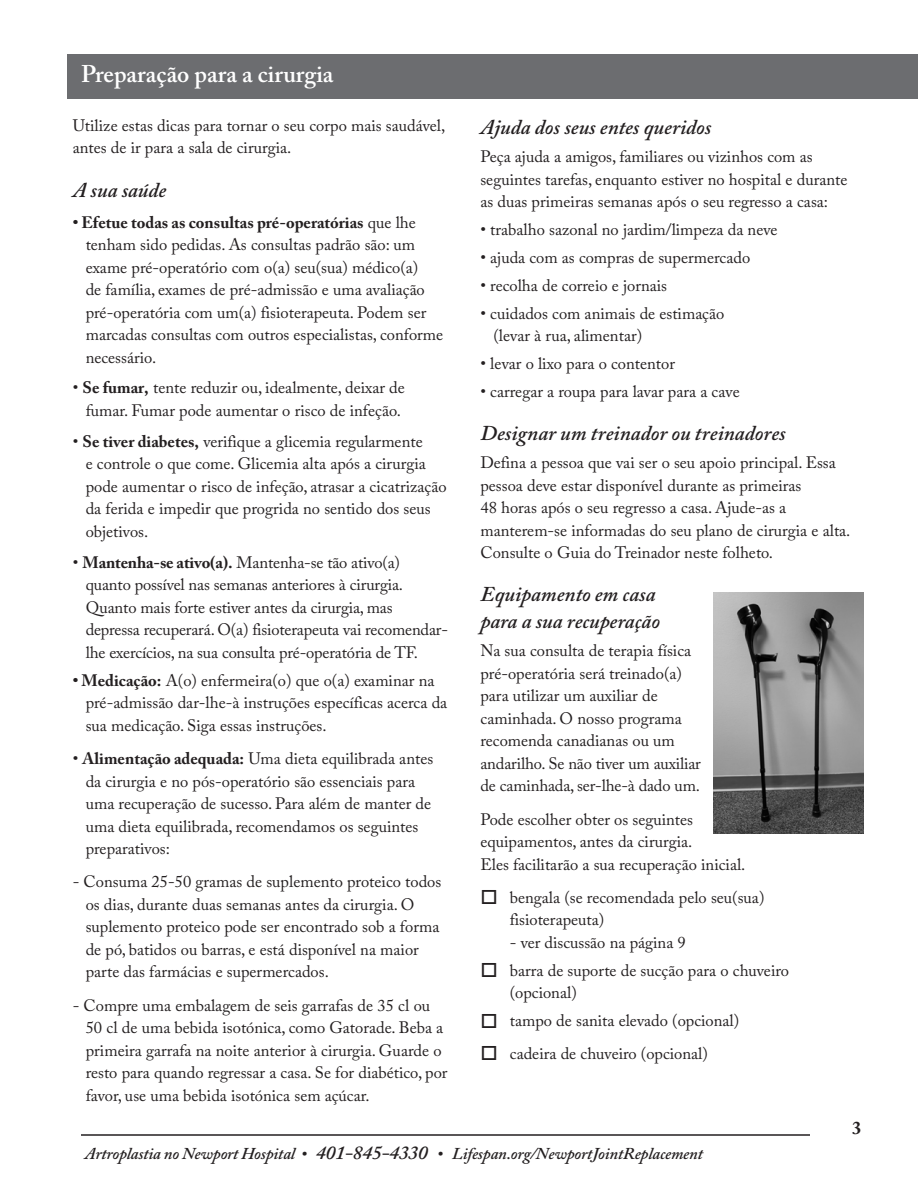
<style>
.page{position:relative;width:918px;height:1188px;background:#fff}
.page>*{position:absolute;margin:0;border:0;box-sizing:border-box;transform-origin:0 0}
.Head_Right_page{font:600 24px "Adobe Caslon Pro";color:#fff}
.Subhead{font:italic 600 21px/27px "Adobe Caslon Pro";color:#231f20}
.t1{font:700 18px "Adobe Caslon Pro";color:#231f20}
.Bullet_text{font:16.5px/22.5px "Adobe Caslon Pro";color:#231f20}
.Text{font:16.5px/22.5px "Adobe Caslon Pro";color:#231f20}
.Bullet_text-Last_Bullet{font:16.5px/22.5px "Adobe Caslon Pro";color:#231f20}
.t2{font:italic 600 16.5px "Adobe Caslon Pro";letter-spacing:-.01em;color:#231f20}
.s1{font-weight:600}
.s2{font-weight:700}
.s3{font-size:19.5px}
</style>
<div class="page">
<hr style="left:81px;top:1134px;width:729px;height:2px;background:#231f20">
<div style="left:68px;top:54px;width:850px;height:44px;background:#6c6d70"></div>
<img style="left:713px;top:593px;width:151px;height:241px">
<p class="Head_Right_page" style="left:81px;top:60px;width:254px">Preparação para a cirurgia</p>
<p class="Text" style="left:73px;top:114px;width:374px">Utilize estas dicas para tornar o seu corpo mais saudável, antes de ir para a sala de cirurgia.</p>
<p class="Subhead" style="left:73px;top:176px;width:95px">A sua saúde</p>
<p class="Bullet_text" style="left:86px;top:211px;width:359px;text-indent:-13px"><span class="s1">•</span> <span class="s2">Efetue todas as consultas pré-operatórias</span> que lhe tenham sido pedidas. As consultas padrão são: um exame pré-operatório com o(a) seu(sua) médico(a)<br>de família, exames de pré-admissão e uma avaliação pré-operatória com um(a) fisioterapeuta. Podem ser marcadas consultas com outros especialistas, conforme necessário.</p>
<p class="Bullet_text" style="left:73px;top:377px;width:334px;text-align:center">• <span class="s2">Se fumar,</span> tente reduzir ou, idealmente, deixar de fumar. Fumar pode aumentar o risco de infeção.</p>
<p class="Bullet_text" style="left:86px;top:430px;width:362px;text-indent:-13px">• <span class="s2">Se tiver diabetes,</span> verifique a glicemia regularmente<br>e controle o que come. Glicemia alta após a cirurgia pode aumentar o risco de infeção, atrasar a cicatrização da ferida e impedir que progrida no sentido dos seus objetivos.</p>
<p class="Bullet_text" style="left:86px;top:551px;width:364px;text-indent:-13px">• <span class="s2">Mantenha-se ativo(a).</span> Mantenha-se tão ativo(a) quanto possível nas semanas anteriores à cirurgia.<br>Quanto mais forte estiver antes da cirurgia, mas depressa recuperará. O(a) fisioterapeuta vai recomendar&shy;lhe exercícios, na sua consulta pré-operatória de TF.</p>
<p class="Bullet_text-Last_Bullet" style="left:86px;top:669px;width:363px;text-indent:-13px"><span class="s1">•</span> <span class="s2">Medicação:</span> A(o) enfermeira(o) que o(a) examinar na pré-admissão dar-lhe-à instruções específicas acerca da sua medicação. Siga essas instruções.</p>
<p class="Bullet_text" style="left:86px;top:747px;width:349px;text-indent:-13px">• <span class="s2">Alimentação adequada:</span> Uma dieta equilibrada antes da cirurgia e no pós-operatório são essenciais para uma recuperação de sucesso. Para além de manter de uma dieta equilibrada, recomendamos os seguintes preparativos:</p>
<p class="Bullet_text" style="left:86px;top:870px;width:357px;text-indent:-13px">- Consuma 25-50 gramas de suplemento proteico todos os dias, durante duas semanas antes da cirurgia. O suplemento proteico pode ser encontrado sob a forma de pó, batidos ou barras, e está disponível na maior parte das farmácias e supermercados.</p>
<p class="Bullet_text" style="left:86px;top:994px;width:363px;text-indent:-13px">- Compre uma embalagem de seis garrafas de 35 cl ou 50 cl de uma bebida isotónica, como Gatorade. Beba a primeira garrafa na noite anterior à cirurgia. Guarde o resto para quando regressar a casa. Se for diabético, por favor, use uma bebida isotónica sem açúcar.</p>
<p class="Subhead" style="left:480px;top:113px;width:233px">Ajuda dos seus entes queridos</p>
<p class="Text" style="left:480px;top:145px;width:369px">Peça ajuda a amigos, familiares ou vizinhos com as seguintes tarefas, enquanto estiver no hospital e durante as duas primeiras semanas após o seu regresso a casa:</p>
<p class="Bullet_text" style="left:480px;top:218px;width:299px">• trabalho sazonal no jardim/limpeza da neve</p>
<p class="Bullet_text" style="left:480px;top:246px;width:271px">• ajuda com as compras de supermercado</p>
<p class="Bullet_text" style="left:480px;top:274px;width:188px">• recolha de correio e jornais</p>
<p class="Bullet_text" style="left:493px;top:302px;width:233px;text-indent:-13px">• cuidados com animais de estimação (levar à rua, alimentar)</p>
<p class="Bullet_text" style="left:480px;top:352px;width:196px">• levar o lixo para o contentor</p>
<p class="Bullet_text" style="left:480px;top:380px;width:261px">• carregar a roupa para lavar para a cave</p>
<p class="Subhead" style="left:480px;top:419px;width:307px">Designar um treinador ou treinadores</p>
<p class="Text" style="left:480px;top:451px;width:372px">Defina a pessoa que vai ser o seu apoio principal. Essa pessoa deve estar disponível durante as primeiras<br>48 horas após o seu regresso a casa. Ajude-as a manterem-se informadas do seu plano de cirurgia e alta.<br>Consulte o Guia do Treinador neste folheto.</p>
<p class="Subhead" style="left:480px;top:581px;width:181px">Equipamento em casa para a sua recuperação</p>
<p class="Text" style="left:480px;top:639px;width:222px">Na sua consulta de terapia física pré-operatória será treinado(a) para utilizar um auxiliar de caminhada. O nosso programa recomenda canadianas ou um andarilho. Se não tiver um auxiliar de caminhada, ser-lhe-à dado um.</p>
<p class="Text" style="left:480px;top:808px;width:267px">Pode escolher obter os seguintes equipamentos, antes da cirurgia.<br>Eles facilitarão a sua recuperação inicial.</p>
<p class="Bullet_text" style="left:510px;top:886px;width:256px;text-indent:-29px">□ bengala (se recomendada pelo seu(sua) fisioterapeuta)</p>
<p class="Bullet_text" style="left:510px;top:931px;width:178px">- ver discussão na página 9</p>
<p class="Bullet_text" style="left:510px;top:959px;width:281px;text-indent:-29px">□ barra de suporte de sucção para o chuveiro (opcional)</p>
<p class="Bullet_text" style="left:480px;top:1009px;width:260px">□ tampo de sanita elevado (opcional)</p>
<p class="Bullet_text" style="left:480px;top:1042px;width:229px">□ cadeira de chuveiro (opcional)</p>
<p class="t1" style="left:852px;top:1117px;width:10px">3</p>
<p class="t2" style="left:85px;top:1144px;width:620px">Artroplastia no Newport Hospital • <span class="s3">401-845-4330</span> • Lifespan.org/NewportJointReplacement</p>
</div>
